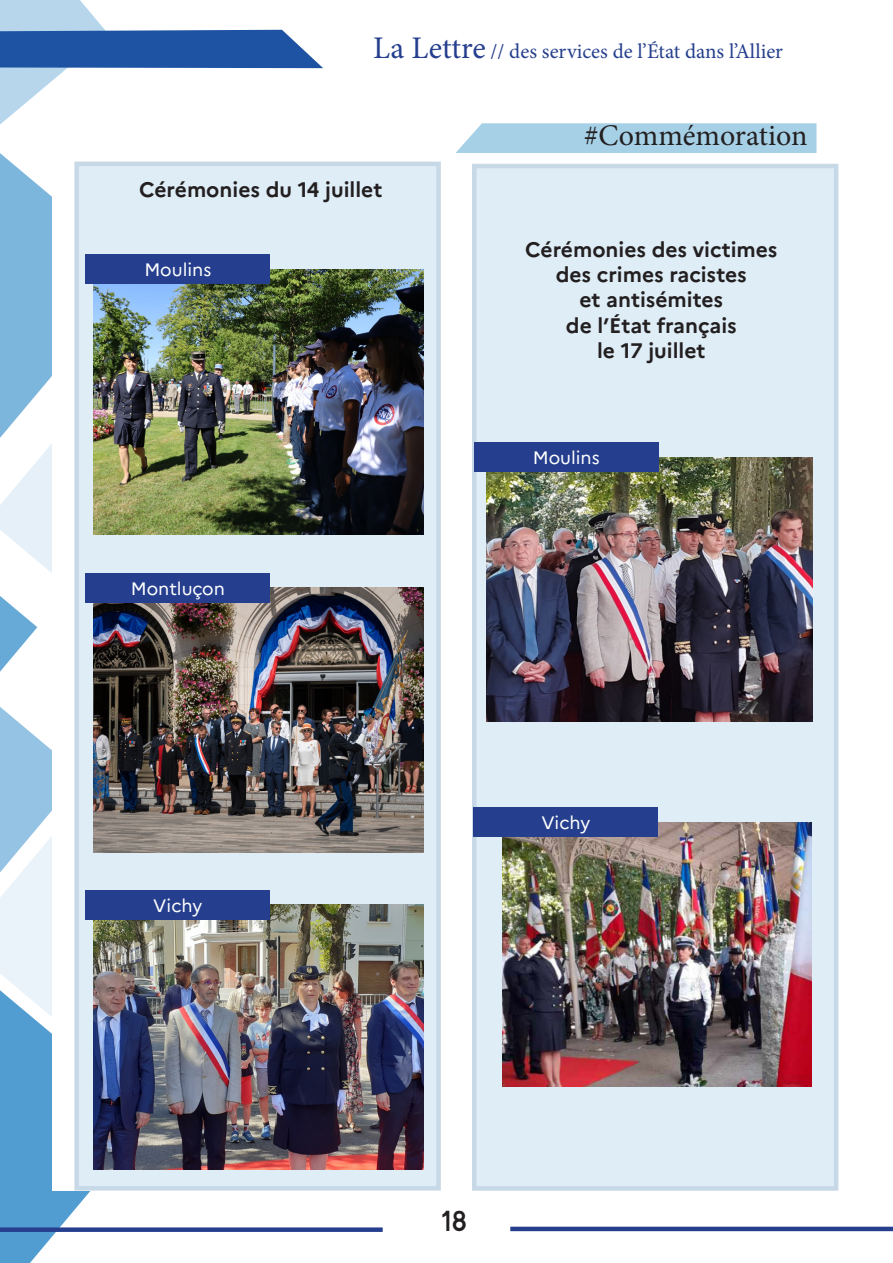
<style>
.page{position:relative;width:893px;height:1263px;background:#fff}
.page>*{position:absolute;margin:0;border:0;box-sizing:border-box;transform-origin:0 0}
.t1{font:30px "Minion Pro";color:#231f20}
.t2{font:25.5px "Caracteres L2";color:#231f20}
.t3{font:700 21px/25.2px "Marianne";color:#231f20;text-align:center}
.t4{font:21px "Minion Pro";color:#253f8e}
.t5{font:18px "Marianne";color:#fff}
.s1{font-size:31.5px}
</style>
<div class="page">
<hr style="left:510px;top:1227px;width:383px;height:4px;background:#253f8e">
<svg style="left:0;top:465px;width:52px;height:490px"></svg>
<svg style="left:0;top:955px;width:152px;height:308px;fill:#519dd1"></svg>
<svg style="left:0;top:197px;width:52px;height:268px;fill:#7db6dd"></svg>
<svg style="left:0;top:0;width:323px;height:197px"></svg>
<div style="left:0;top:1227px;width:383px;height:5px;background:#253f8e"></div>
<svg style="left:455px;top:123px;width:361px;height:30px;background:#a9d2e7"></svg>
<div style="left:53px;top:154px;width:776px;height:1036px;background:#fff"></div>
<svg style="left:74px;top:162px;width:367px;height:1028px;background:#d9e7f1"></svg>
<div style="left:472px;top:164px;width:366px;height:1027px;background:#deedf6"></div>
<img style="left:94px;top:269px;width:330px;height:265px">
<div style="left:85px;top:255px;width:185px;height:29px;background:#253f8e"></div>
<img style="left:94px;top:588px;width:330px;height:264px">
<div style="left:85px;top:573px;width:185px;height:30px;background:#253f8e"></div>
<img style="left:486px;top:457px;width:326px;height:265px">
<img style="left:502px;top:822px;width:310px;height:265px">
<img style="left:94px;top:905px;width:330px;height:264px">
<div style="left:474px;top:442px;width:185px;height:30px;background:#253f8e"></div>
<div style="left:473px;top:807px;width:185px;height:30px;background:#253f8e"></div>
<div style="left:85px;top:890px;width:185px;height:30px;background:#253f8e"></div>
<p class="t4" style="left:373px;top:37px;width:411px"><span class="s1">La Lettre</span> // des services de l’État dans l’Allier</p>
<p class="t3" style="left:139px;top:177px;width:245px">Cérémonies du 14 juillet</p>
<p class="t5" style="left:144px;top:259px;width:69px">Moulins</p>
<p class="t5" style="left:131px;top:577px;width:96px">Montluçon</p>
<p class="t5" style="left:153px;top:894px;width:51px">Vichy</p>
<p class="t1" style="left:584px;top:115px;width:225px">#Commémoration</p>
<p class="t3" style="left:525px;top:237px;width:254px">Cérémonies des victimes des crimes racistes<br>et antisémites<br>de l’État français<br>le 17 juillet</p>
<p class="t5" style="left:533px;top:446px;width:69px">Moulins</p>
<p class="t5" style="left:541px;top:812px;width:51px">Vichy</p>
<p class="t2" style="left:441px;top:1206px;width:27px">18</p>
</div>
